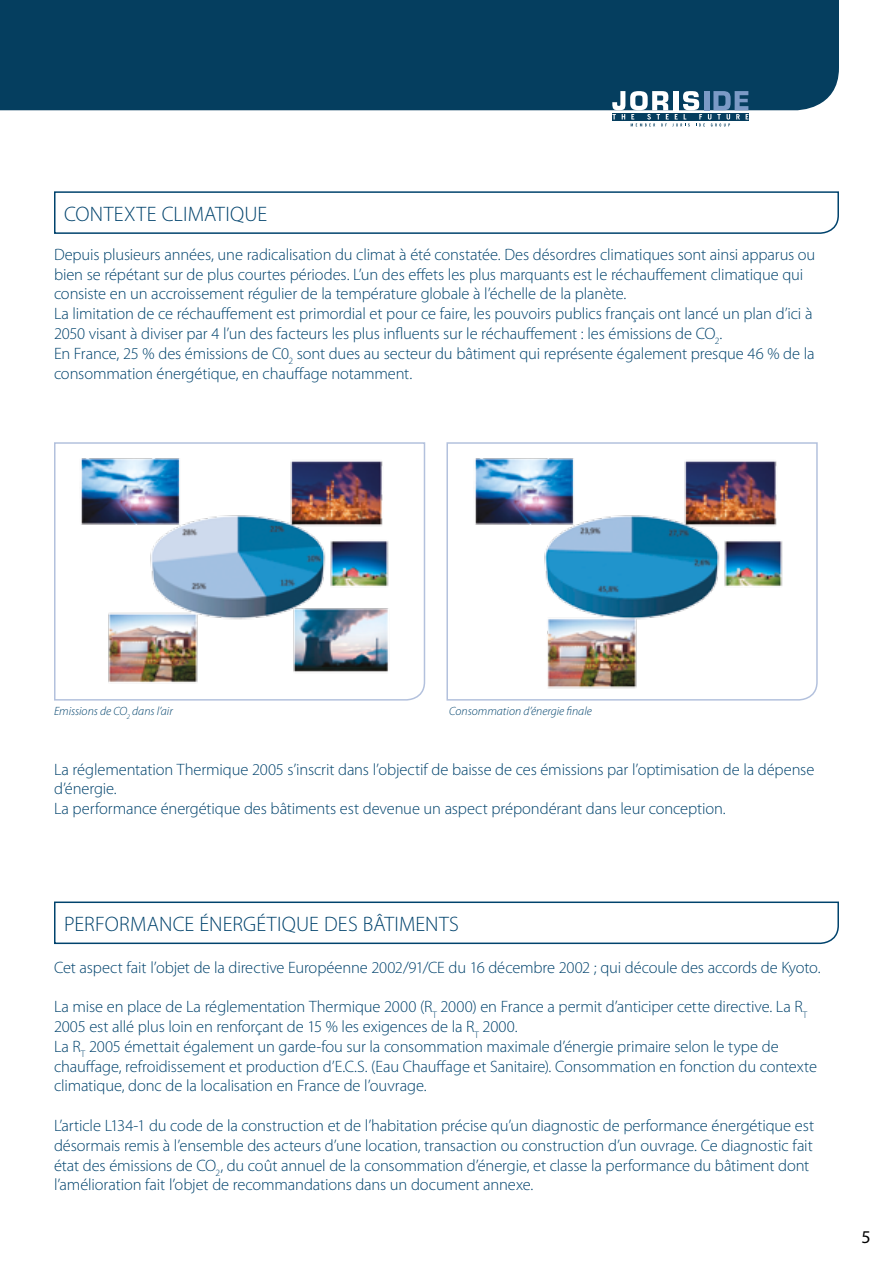
<style>
.page{position:relative;width:893px;height:1263px;background:#fff}
.page>*{position:absolute;margin:0;border:0;box-sizing:border-box;transform-origin:0 0}
.t1{font:300 21px "Myriad Pro";letter-spacing:.01em;color:#00436d}
.t2{font:18px "Myriad Pro";color:#000}
.t3{font:300 16.5px/19.8px "Myriad Pro";letter-spacing:-.01em;color:#00436d}
.t4{font:italic 300 12px "Myriad Pro";color:#00436d}
</style>
<div class="page">
<div style="left:0;top:0;width:839px;height:110px;background:#053e5f"></div>
<svg style="left:54px;top:191px;width:785px;height:43px"></svg>
<img style="left:54px;top:442px;width:372px;height:259px">
<img style="left:446px;top:442px;width:372px;height:259px">
<svg style="left:54px;top:901px;width:785px;height:44px"></svg>
<svg style="left:612px;top:91px;width:136px;height:36px"></svg>
<p class="t1" style="left:64px;top:201px;width:205px">CONTEXTE CLIMATIQUE</p>
<p class="t3" style="left:54px;top:244px;width:763px">Depuis plusieurs années, une radicalisation du climat à été constatée. Des désordres climatiques sont ainsi apparus ou bien se répétant sur de plus courtes périodes. L’un des effets les plus marquants est le réchauffement climatique qui consiste en un accroissement régulier de la température globale à l’échelle de la planète.<br>La limitation de ce réchauffement est primordial et pour ce faire, les pouvoirs publics français ont lancé un plan d’ici à 2050 visant à diviser par 4 l’un des facteurs les plus influents sur le réchauffement : les émissions de CO<sub>2</sub>.<br>En France, 25 % des émissions de C0<sub>2</sub> sont dues au secteur du bâtiment qui représente également presque 46 % de la consommation énergétique, en chauffage notamment.</p>
<p class="t4" style="left:54px;top:704px;width:120px">Emissions de CO<sub>2</sub> dans l’air</p>
<p class="t4" style="left:449px;top:704px;width:144px">Consommation d’énergie finale</p>
<p class="t3" style="left:54px;top:759px;width:762px">La réglementation Thermique 2005 s’inscrit dans l’objectif de baisse de ces émissions par l’optimisation de la dépense d’énergie.<br>La performance énergétique des bâtiments est devenue un aspect prépondérant dans leur conception.</p>
<p class="t1" style="left:64px;top:911px;width:396px">PERFORMANCE ÉNERGÉTIQUE DES BÂTIMENTS</p>
<p class="t3" style="left:54px;top:957px;width:768px">Cet aspect fait l’objet de la directive Européenne 2002/91/CE du 16 décembre 2002 ; qui découle des accords de Kyoto.</p>
<p class="t3" style="left:54px;top:997px;width:764px">La mise en place de La réglementation Thermique 2000 (R<sub>T</sub> 2000) en France a permit d’anticiper cette directive. La R<sub>T </sub>2005 est allé plus loin en renforçant de 15 % les exigences de la R<sub>T</sub> 2000.<br>La R<sub>T</sub> 2005 émettait également un garde-fou sur la consommation maximale d’énergie primaire selon le type de chauffage, refroidissement et production d’E.C.S. (Eau Chauffage et Sanitaire). Consommation en fonction du contexte climatique, donc de la localisation en France de l’ouvrage.</p>
<p class="t3" style="left:54px;top:1115px;width:762px">L’article L134-1 du code de la construction et de l’habitation précise qu’un diagnostic de performance énergétique est désormais remis à l’ensemble des acteurs d’une location, transaction ou construction d’un ouvrage. Ce diagnostic fait état des émissions de CO<sub>2</sub>, du coût annuel de la consommation d’énergie, et classe la performance du bâtiment dont l’amélioration fait l’objet de recommandations dans un document annexe.</p>
<p class="t2" style="left:861px;top:1225px;width:11px">5</p>
</div>
